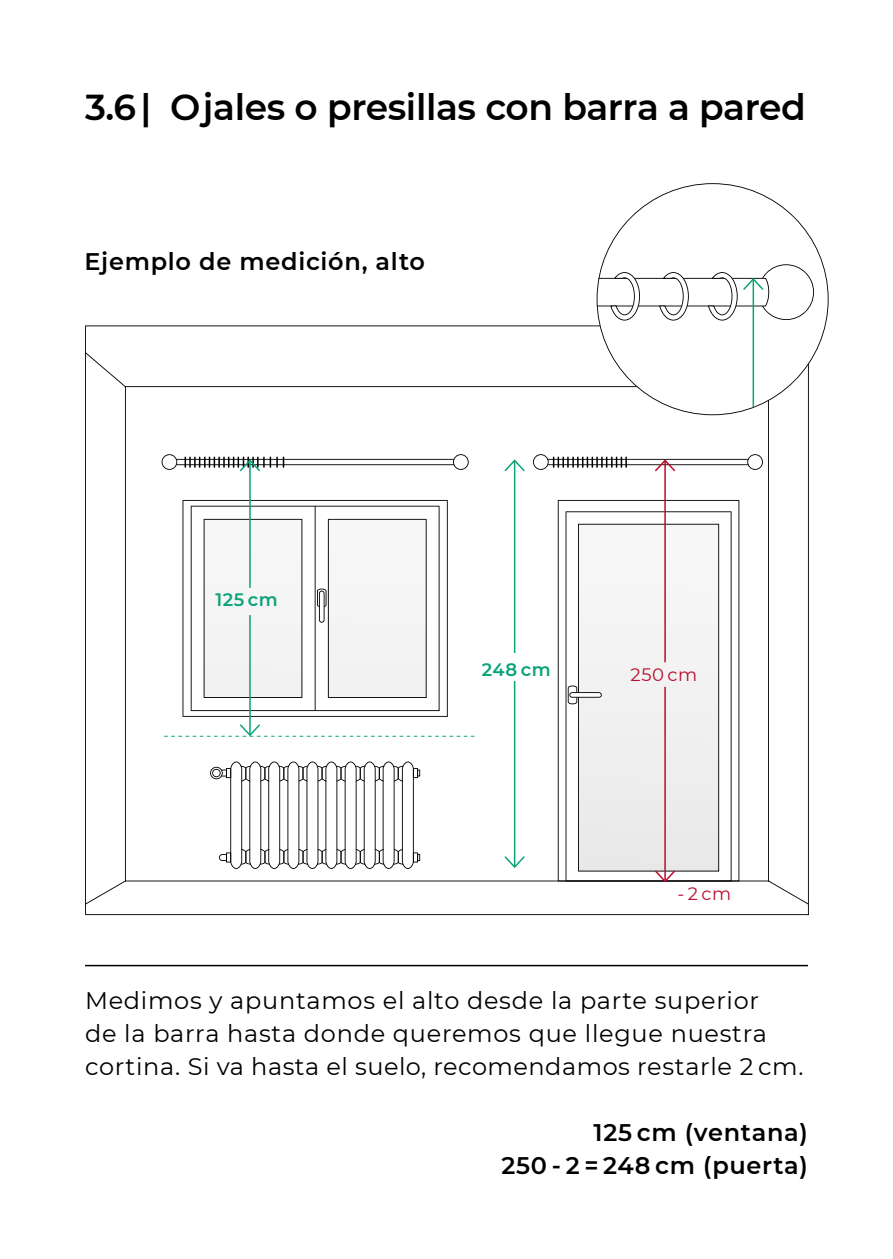
<style>
.page{position:relative;width:893px;height:1259px;background:#fff}
.page>*{position:absolute;margin:0;border:0;box-sizing:border-box;transform-origin:0 0}
.t1{font:600 36px "Montserrat";letter-spacing:-.01em;color:#000}
.t2{font:24px/33px "Montserrat";letter-spacing:.03em;color:#000}
.t3{font:600 24px/33px "Montserrat";letter-spacing:.03em;color:#000;text-align:right}
.t4{font:600 18px "Montserrat";letter-spacing:.03em;color:#0ba377}
.t5{font:18px "Montserrat";letter-spacing:.03em;color:#ba0d2e}
</style>
<div class="page">
<hr style="left:85px;top:965px;width:723px;height:1px;background:#000">
<svg style="left:85px;top:325px;width:724px;height:590px"></svg>
<svg style="left:597px;top:183px;width:232px;height:181px"></svg>
<hr style="left:753px;top:279px;width:1px;height:128px;background:#0ba377">
<svg style="left:597px;top:264px;width:217px;height:56px"></svg>
<svg style="left:85px;top:352px;width:724px;height:552px"></svg>
<h1 class="t1" style="left:85px;top:82px;width:722px">3.6 | Ojales o presillas con barra a pared</h1>
<p class="t3" style="left:85px;top:244px;width:342px">Ejemplo de medición, alto</p>
<p class="t4" style="left:215px;top:587px;width:64px">125 cm</p>
<p class="t4" style="left:482px;top:657px;width:70px">248 cm</p>
<p class="t5" style="left:631px;top:662px;width:68px">250 cm</p>
<p class="t5" style="left:677px;top:881px;width:55px">- 2 cm</p>
<p class="t2" style="left:85px;top:983px;width:720px">Medimos y apuntamos el alto desde la parte superior<br>de la barra hasta donde queremos que llegue nuestra cortina. Si va hasta el suelo, recomendamos restarle 2 cm.</p>
<p class="t3" style="left:501px;top:1114px;width:308px">125 cm (ventana)<br>250 - 2 = 248 cm (puerta)</p>
</div>
